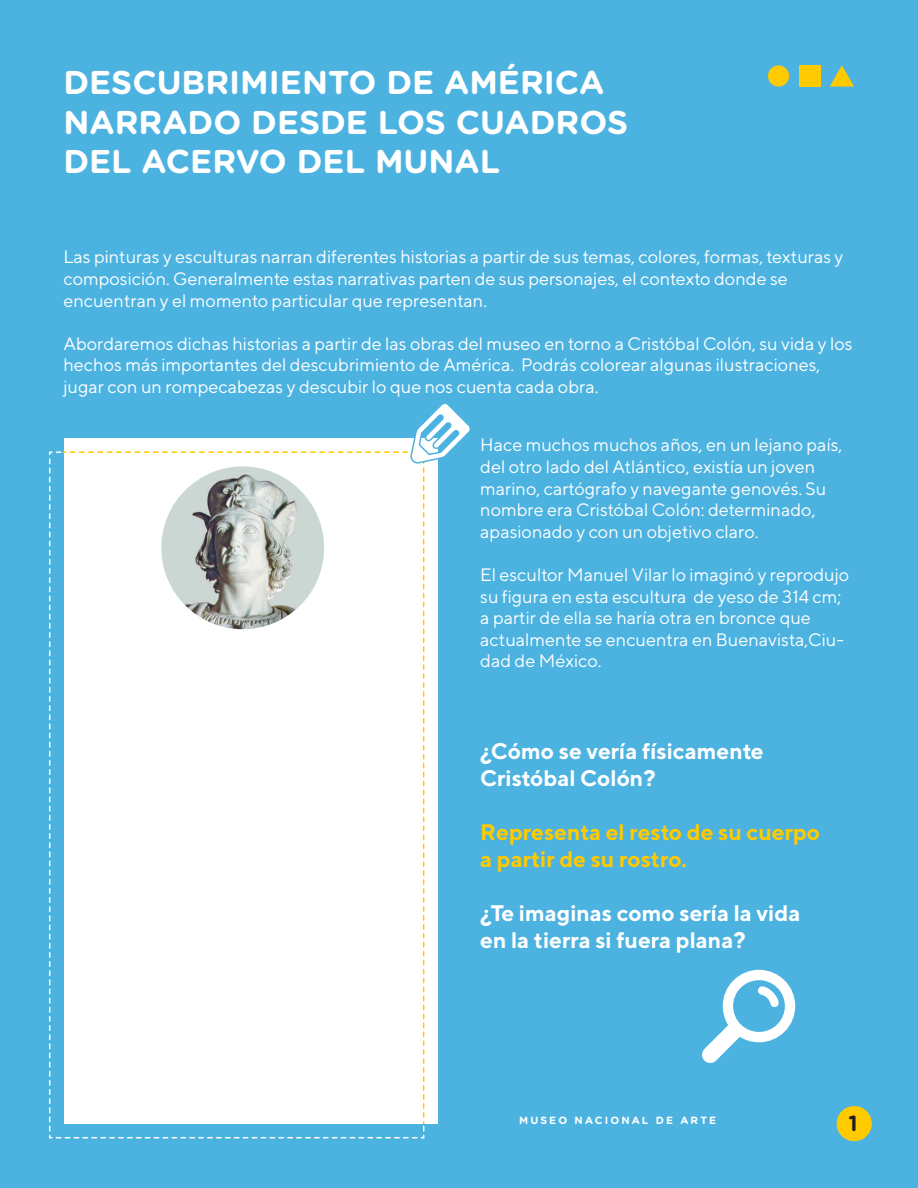
<style>
.page{position:relative;width:918px;height:1188px;background:#4cb3e1}
.page>*{position:absolute;margin:0;border:0;box-sizing:border-box;transform-origin:0 0}
.t1{font:700 33px/39.6px "Gotham Rounded";color:#fff}
.t2{font:700 22.5px/27px "TT Norms";color:#fff}
.t3{font:700 22.5px/27px "TT Norms";color:#ffca00}
.t4{font:700 21.9px "Gotham Rounded";color:#231f20}
.t5{font:18px/21.6px "TT Norms";color:#fff}
.t6{font:700 10.5px "Gotham Rounded";letter-spacing:.2em;color:#fff}
</style>
<div class="page">
<div style="left:768px;top:65px;width:21px;height:22px;background:#ffca00;border-radius:50%"></div>
<div style="left:800px;top:65px;width:21px;height:22px;background:#ffca00"></div>
<svg style="left:830px;top:65px;width:24px;height:22px"></svg>
<div style="left:837px;top:1106px;width:35px;height:35px;background:#ffca00;border-radius:50%"></div>
<svg style="left:702px;top:970px;width:93px;height:93px"></svg>
<svg style="left:49px;top:404px;width:421px;height:735px"></svg>
<hr style="left:917px;top:0;width:1px;height:1188px;background:#1a2852">
<hr style="left:0;top:1187px;width:918px;height:1px;background:#ffca00">
<h1 class="t1" style="left:63px;top:61px;width:566px">DESCUBRIMIENTO DE AMÉRICA<br>NARRADO DESDE LOS CUADROS<br>DEL ACERVO DEL MUNAL</h1>
<p class="t5" style="left:63px;top:246px;width:782px">Las pinturas y esculturas narran diferentes historias a partir de sus temas, colores, formas, texturas y composición. Generalmente estas narrativas parten de sus personajes, el contexto donde se encuentran y el momento particular que representan.</p>
<p class="t5" style="left:63px;top:332px;width:791px">Abordaremos dichas historias a partir de las obras del museo en torno a Cristóbal Colón, su vida y los hechos más importantes del descubrimiento de América. Podrás colorear algunas ilustraciones, jugar con un rompecabezas y descubir lo que nos cuenta cada obra.</p>
<p class="t5" style="left:480px;top:434px;width:364px">Hace muchos muchos años, en un lejano país, del otro lado del Atlántico, existía un joven marino, cartógrafo y navegante genovés. Su nombre era Cristóbal Colón: determinado, apasionado y con un objetivo claro.</p>
<p class="t5" style="left:480px;top:563px;width:371px">El escultor Manuel Vilar lo imaginó y reprodujo su figura en esta escultura de yeso de 314 cm; a partir de ella se haría otra en bronce que actualmente se encuentra en Buenavista,Ciu&shy;dad de México.</p>
<p class="t2" style="left:480px;top:737px;width:285px">¿Cómo se vería físicamente<br>Cristóbal Colón?</p>
<p class="t3" style="left:480px;top:818px;width:341px">Representa el resto de su cuerpo a partir de su rostro.</p>
<p class="t2" style="left:480px;top:899px;width:322px">¿Te imaginas como sería la vida en la tierra si fuera plana?</p>
<p class="t6" style="left:519px;top:1113px;width:199px">MUSEO NACIONAL DE ARTE</p>
<p class="t4" style="left:849px;top:1107px;width:11px">1</p>
</div>
